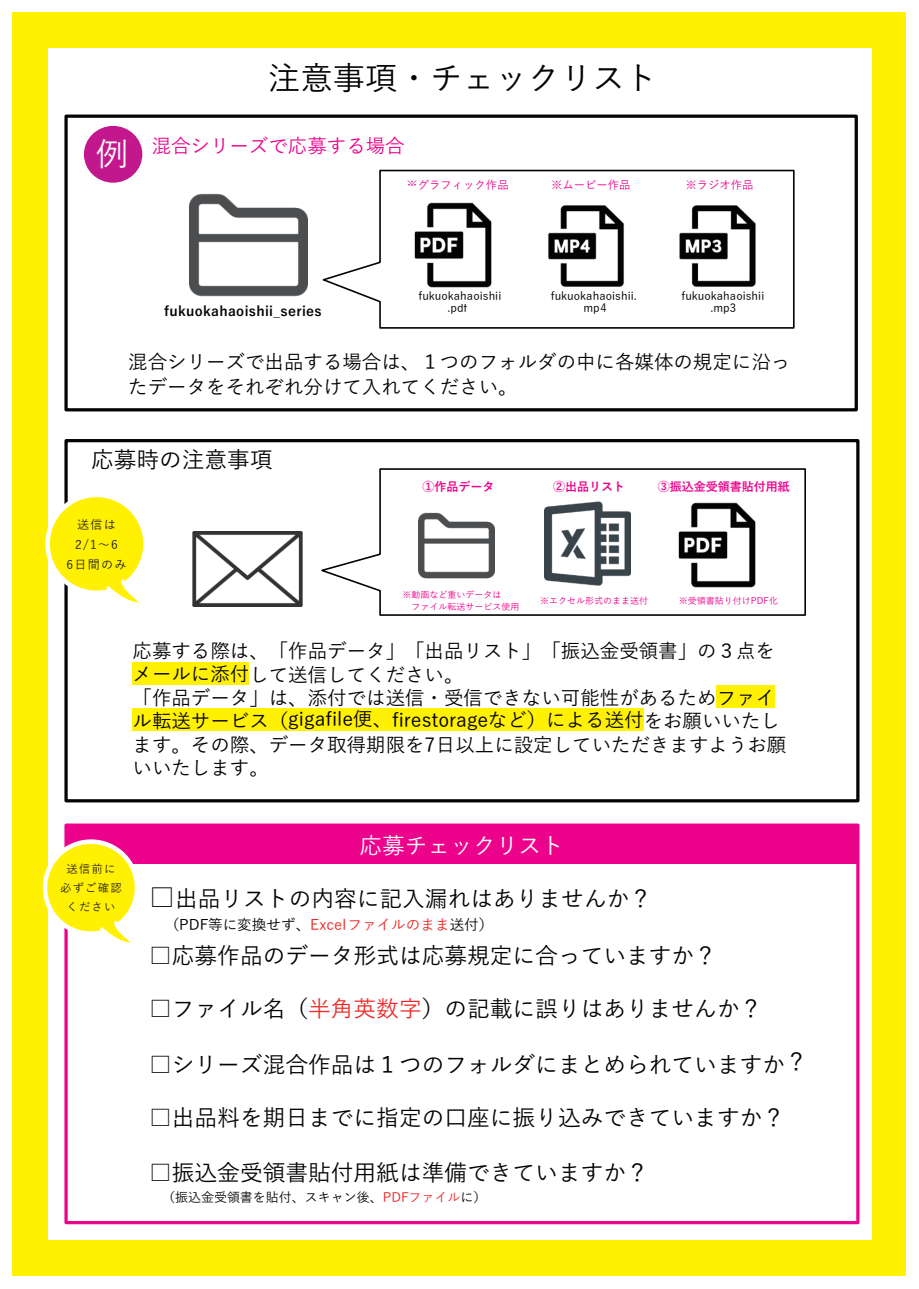
<style>
.page{position:relative;width:919px;height:1289px;background:#fff}
.page>*{position:absolute;margin:0;border:0;box-sizing:border-box;transform-origin:0 0}
.t1{font:500 32.4px "Yu Go";color:#030303}
.t2{font:500 32.4px "Yu Go";color:#fff}
.t3{font:500 22.65px "Yu Go";color:#030303}
.t4{font:500 22.65px "Yu Go";color:#fff}
.t5{font:500 19.5px/23.1px "Yu Go";color:#030303}
.t6{font:500 19.5px "Yu Go";color:#ed028c}
.t7{font:500 14.55px "Yu Go";color:#030303}
.t8{font:700 13.5px "Yu Go";letter-spacing:.025em;color:#030303}
.t9{font:500 12.9px "Yu Go";color:#030303}
.t10{font:500 12.15px/20.1px "Yu Go";letter-spacing:.1em;color:#231f20;text-align:center}
.t11{font:700 12px "Yu Go";color:#ed028c}
.t12{font:500 11.4px/12.9px "Yu Go";letter-spacing:.005em;color:#030303;text-align:center}
.t13{font:500 11.4px "Yu Go";color:#ed028c}
.t14{font:500 11.4px/18.9px "Yu Go";letter-spacing:.1em;color:#231f20;text-align:center}
.t15{font:500 9px/12px "Yu Go";color:#ed028c}
.s1{font-size:25.95px}
.s2{color:#ee2a29}
</style>
<div class="page">
<div style="left:13px;top:13px;width:893px;height:1263px;background:#fff101"></div>
<div style="left:48px;top:49px;width:823px;height:1190px;background:#fff"></div>
<img style="left:189px;top:193px;width:119px;height:104px">
<div style="left:84px;top:126px;width:58px;height:57px;background:#c3178d;border-radius:50%"></div>
<div style="left:64px;top:823px;width:795px;height:401px;border:3px solid #ed028c"></div>
<div style="left:66px;top:825px;width:790px;height:39px;background:#ed028c"></div>
<svg style="left:322px;top:169px;width:473px;height:160px"></svg>
<img style="left:528px;top:189px;width:115px;height:114px">
<img style="left:660px;top:189px;width:115px;height:114px">
<img style="left:192px;top:531px;width:111px;height:75px">
<svg style="left:321px;top:468px;width:485px;height:148px"></svg>
<img style="left:418px;top:507px;width:76px;height:76px">
<img style="left:544px;top:501px;width:86px;height:86px">
<img style="left:658px;top:486px;width:117px;height:117px">
<img style="left:394px;top:187px;width:117px;height:116px">
<div style="left:64px;top:114px;width:793px;height:297px;border:3px solid #030303"></div>
<div style="left:64px;top:439px;width:795px;height:363px;border:3px solid #030303"></div>
<div style="left:132px;top:662px;width:117px;height:23px;background:#fff101"></div>
<div style="left:716px;top:685px;width:59px;height:22px;background:#fff101"></div>
<div style="left:132px;top:707px;width:182px;height:23px;background:#fff101"></div>
<div style="left:288px;top:707px;width:65px;height:23px;background:#fff101"></div>
<div style="left:353px;top:707px;width:39px;height:23px;background:#fff101"></div>
<div style="left:392px;top:707px;width:96px;height:23px;background:#fff101"></div>
<div style="left:488px;top:707px;width:77px;height:23px;background:#fff101"></div>
<div style="left:565px;top:707px;width:78px;height:23px;background:#fff101"></div>
<div style="left:48px;top:495px;width:97px;height:97px;background:#fff101;border-radius:50%"></div>
<div style="left:45px;top:492px;width:103px;height:103px;border:4px solid #fff;border-radius:50%"></div>
<svg style="left:105px;top:577px;width:34px;height:26px"></svg>
<div style="left:45px;top:841px;width:92px;height:92px;background:#fff101;border-radius:50%"></div>
<div style="left:43px;top:839px;width:96px;height:96px;border:4px solid #fff;border-radius:50%"></div>
<svg style="left:99px;top:918px;width:32px;height:25px"></svg>
<h1 class="t2" style="left:96px;top:125px;width:34px">例</h1>
<h1 class="t1" style="left:268px;top:48px;width:391px">注意事項・チェックリスト</h1>
<p class="t6" style="left:152px;top:127px;width:254px">混合シリーズで応募する場合</p>
<p class="t13" style="left:406px;top:174px;width:104px">※グラフィック作品</p>
<p class="t13" style="left:551px;top:174px;width:81px">※ムービー作品</p>
<p class="t13" style="left:685px;top:174px;width:70px">※ラジオ作品</p>
<p class="t8" style="left:164px;top:303px;width:159px">fukuokahaoishii_series</p>
<p class="t12" style="left:415px;top:287px;width:88px">ffukuokahaoishii .pdf</p>
<p class="t12" style="left:551px;top:287px;width:87px">fukuokahaoishii. mp4</p>
<p class="t12" style="left:681px;top:287px;width:84px">fukuokahaoishii .mp3</p>
<p class="t5" style="left:128px;top:347px;width:663px;line-height:24.3px">混合シリーズで出品する場合は、１つのフォルダの中に各媒体の規定に沿ったデータをそれぞれ分けて入れてください。</p>
<p class="t3" style="left:91px;top:439px;width:183px">応募時の注意事項</p>
<p class="t10" style="left:67px;top:512px;width:61px">送信は<br>2/1～6<br>6日間のみ</p>
<p class="t11" style="left:422px;top:480px;width:73px">①作品データ</p>
<p class="t11" style="left:553px;top:480px;width:73px">②出品リスト</p>
<p class="t11" style="left:657px;top:480px;width:133px">③振込金受領書貼付用紙</p>
<p class="t15" style="left:402px;top:587px;width:118px">※動画など重いデータは<br>　ファイル転送サービス使用</p>
<p class="t15" style="left:540px;top:593px;width:109px">※エクセル形式のまま送付</p>
<p class="t15" style="left:678px;top:593px;width:101px">※受領書貼り付けPDF化</p>
<p class="t5" style="left:132px;top:637px;width:649px">応募する際は、「作品データ」「出品リスト」「振込金受領書」の３点をメールに添付して送信してください。<br>「作品データ」は、添付では送信・受信できない可能性があるためファイル転送サービス（gigafile便、firestorageなど）による送付をお願いいたし</p>
<p class="t5" style="left:132px;top:731px;width:655px;line-height:22.6px">ます。その際、データ取得期限を7日以上に設定していただきますようお願いいたします。</p>
<p class="t14" style="left:60px;top:858px;width:63px">送信前に必ずご確認ください</p>
<p class="t4" style="left:359px;top:825px;width:206px">応募チェックリスト</p>
<p class="t3" style="left:149px;top:877px;width:504px"><span class="s1">□</span>出品リストの内容に記入漏れはありませんか？</p>
<p class="t3" style="left:149px;top:934px;width:569px">□応募作品のデータ形式は応募規定に合っていますか？</p>
<p class="t3" style="left:149px;top:988px;width:614px">□ファイル名（<span class="s2">半角英数字</span>）の記載に誤りはありませんか？</p>
<p class="t3" style="left:149px;top:1043px;width:660px">□シリーズ混合作品は１つのフォルダにまとめられていますか？</p>
<p class="t3" style="left:149px;top:1096px;width:637px">□出品料を期日までに指定の口座に振り込みできていますか？</p>
<p class="t3" style="left:149px;top:1151px;width:501px">□振込金受領書貼付用紙は準備できていますか？</p>
<p class="t7" style="left:165px;top:911px;width:330px">（PDF等に変換せず、<span class="s2">Excelファイルのまま</span>送付）</p>
<p class="t9" style="left:162px;top:1185px;width:326px">（振込金受領書を貼付、スキャン後、<span class="s2">PDFファイル</span>に）</p>
</div>
